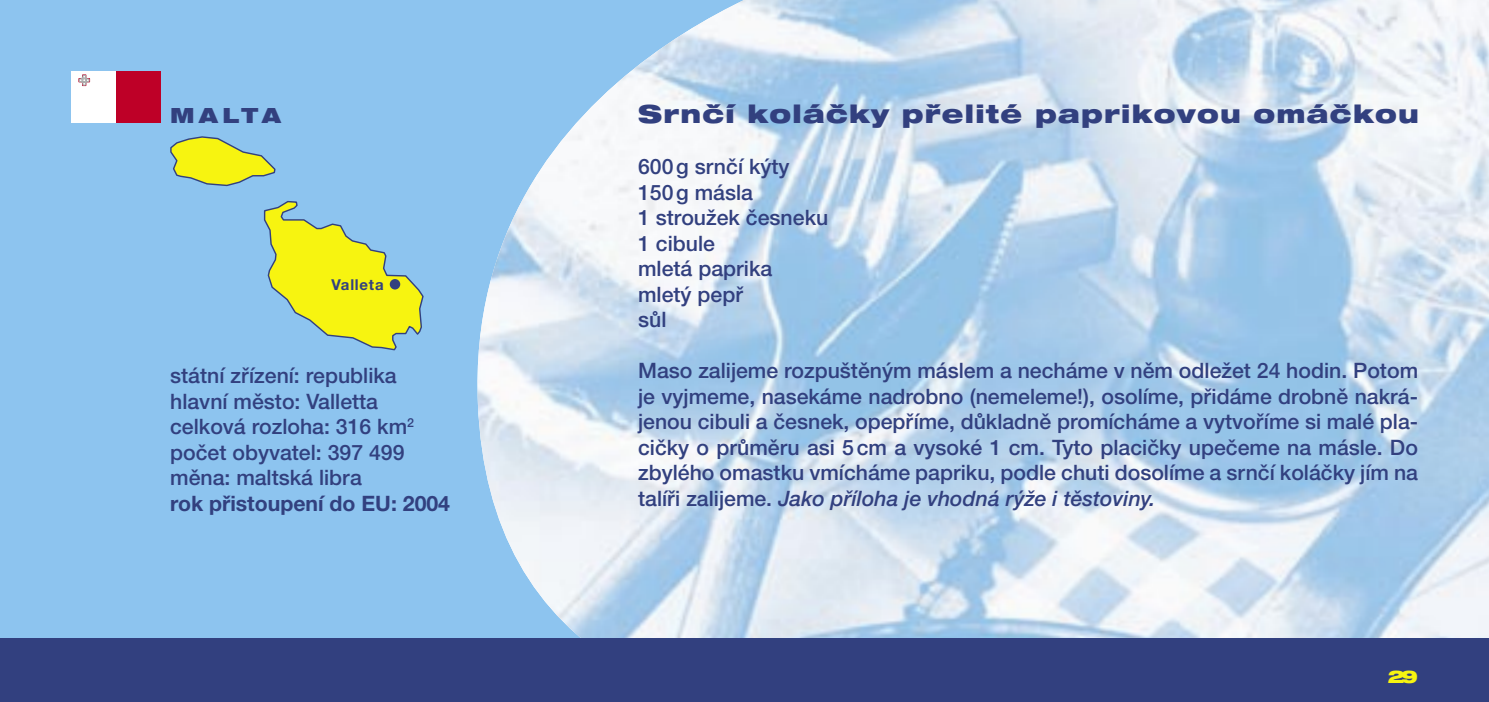
<style>
.page{position:relative;width:1489px;height:702px;background:#fff}
.page>*{position:absolute;margin:0;border:0;box-sizing:border-box;transform-origin:0 0}
.t1{font:900 expanded 25px "Helvetica Neue CE";letter-spacing:.05em;color:#32407f}
.t2{font:500 21.25px/25.5px "Helvetica Neue CE";color:#32407f;text-align:justify}
.t3{font:700 21.25px "Helvetica Neue CE";color:#32407f}
.t4{font:900 expanded 21px "Helvetica Neue CE";letter-spacing:.195em;color:#32407f}
.t5{font:900 expanded 17.5px "Helvetica Neue CE";color:#f7f410}
.t6{font:700 15px "Helvetica Neue CE";letter-spacing:.05em;color:#32407f}
.s1{font-style:italic}
</style>
<div class="page">
<div style="left:0;top:0;width:1488px;height:652px;background:#8dc4ef"></div>
<img style="left:477px;top:0;width:1011px;height:638px">
<div style="left:0;top:638px;width:1488px;height:64px;background:#32407f"></div>
<div style="left:71px;top:71px;width:90px;height:51px;background:#fff"></div>
<div style="left:116px;top:71px;width:45px;height:51px;background:#be0027"></div>
<svg style="left:79px;top:75px;width:11px;height:11px"></svg>
<svg style="left:170px;top:136px;width:106px;height:51px"></svg>
<svg style="left:263px;top:201px;width:161px;height:150px"></svg>
<div style="left:390px;top:279px;width:10px;height:10px;background:#32407f;border-radius:50%"></div>
<p class="t4" style="left:170px;top:102px;width:112px">MALTA</p>
<p class="t6" style="left:331px;top:275px;width:53px">Valleta</p>
<p class="t2" style="left:170px;top:365px;width:228px">státní zřízení: republika</p>
<p class="t2" style="left:170px;top:390px;width:209px">hlavní město: Valletta</p>
<p class="t2" style="left:170px;top:416px;width:245px">celková rozloha: 316 km<sup>2</sup></p>
<p class="t2" style="left:170px;top:441px;width:236px">počet obyvatel: 397 499</p>
<p class="t2" style="left:170px;top:467px;width:193px">měna: maltská libra</p>
<p class="t3" style="left:170px;top:490px;width:281px">rok přistoupení do EU: 2004</p>
<p class="t1" style="left:638px;top:98px;width:782px">Srnčí koláčky přelité paprikovou omáčkou</p>
<p class="t2" style="left:638px;top:156px;width:153px">600 g srnčí kýty</p>
<p class="t2" style="left:638px;top:181px;width:116px">150 g másla</p>
<p class="t2" style="left:638px;top:207px;width:192px">1 stroužek česneku</p>
<p class="t2" style="left:638px;top:232px;width:78px">1 cibule</p>
<p class="t2" style="left:638px;top:258px;width:136px">mletá paprika</p>
<p class="t2" style="left:638px;top:283px;width:107px">mletý pepř</p>
<p class="t2" style="left:638px;top:309px;width:30px">sůl</p>
<p class="t2" style="left:638px;top:360px;width:781px">Maso zalijeme rozpuštěným máslem a necháme v něm odležet 24 hodin. Potom je vyjmeme, nasekáme nadrobno (nemeleme!), osolíme, přidáme drobně nakrá&shy;jenou cibuli a česnek, opepříme, důkladně promícháme a vytvoříme si malé pla&shy;cičky o průměru asi 5 cm a vysoké 1 cm. Tyto placičky upečeme na másle. Do zbylého omastku vmícháme papriku, podle chuti dosolíme a srnčí koláčky jím na talíři zalijeme. <span class="s1">Jako příloha je vhodná rýže i těstoviny.</span></p>
<p class="t5" style="left:1387px;top:665px;width:32px">29</p>
</div>
